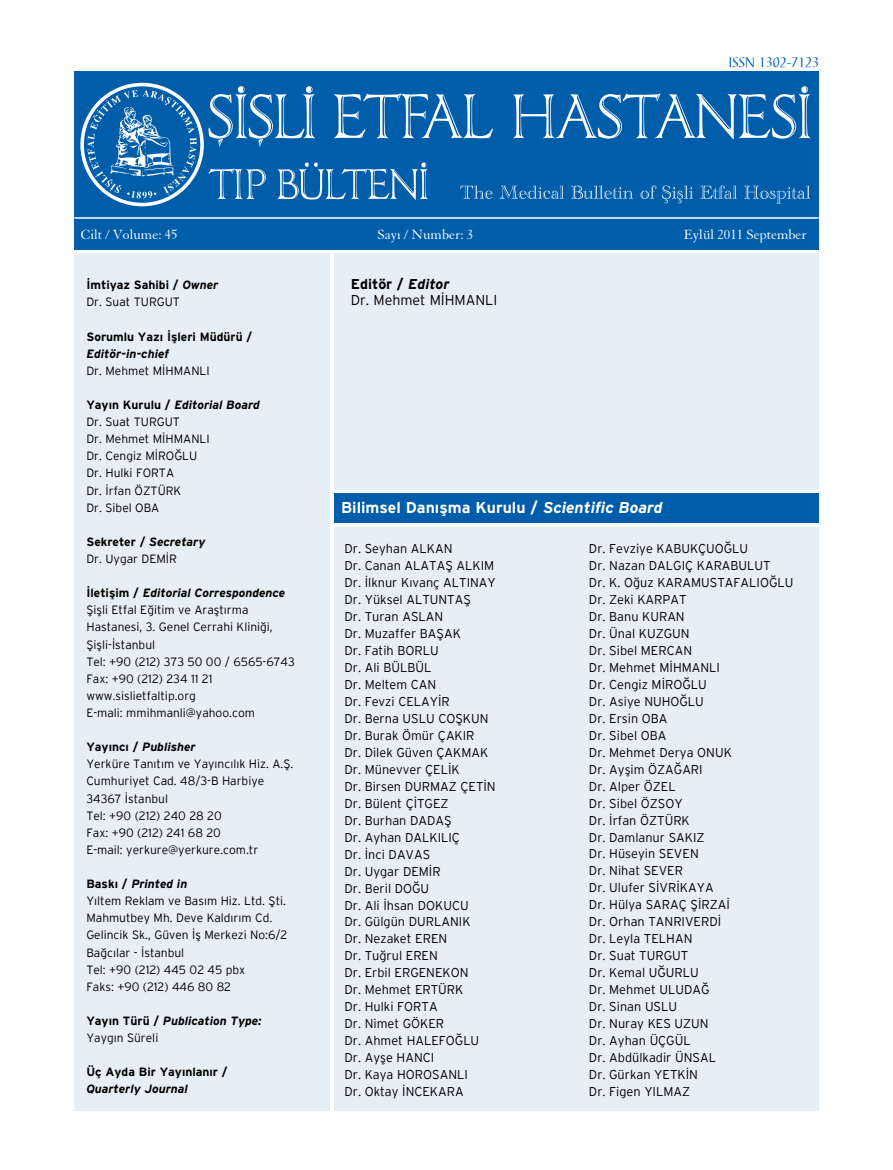
<style>
.page{position:relative;width:893px;height:1170px;background:#fff}
.page>*{position:absolute;margin:0;border:0;box-sizing:border-box;transform-origin:0 0}
.t1{font:700 15.75px "Interstate";color:#fff}
.t2{font:14.55px "Granjon";color:#fff}
.t3{font:14.55px "Barbedor";letter-spacing:-.01em;color:#005daa}
.t4{font:300 14.25px/16.5px "Interstate";color:#000}
.t5{font:300 12.75px/17px "Interstate";color:#000}
.t6{font:300 12px/17.1px "Interstate";color:#000}
.t7{font:700 12px/17.1px "Interstate";color:#000}
.t8{font:italic 700 12px/17.1px "Interstate";color:#000}
.s1{font-style:italic}
.s2{font-weight:300}
.s3{font-weight:700}
.s4{font-weight:700;font-style:italic}
.s5{font-style:normal}
.s6{font-weight:300;font-style:normal}
</style>
<div class="page">
<div style="left:334px;top:253px;width:485px;height:236px;background:#e6eff6"></div>
<div style="left:74px;top:253px;width:256px;height:857px;background:#e6eff6"></div>
<div style="left:334px;top:527px;width:485px;height:584px;background:#e6eff6"></div>
<div style="left:334px;top:493px;width:485px;height:30px;background:#005daa"></div>
<div style="left:74px;top:71px;width:745px;height:179px;background:#005daa"></div>
<svg style="left:209px;top:168px;width:57px;height:31px"></svg>
<svg style="left:278px;top:162px;width:150px;height:38px"></svg>
<svg style="left:334px;top:93px;width:159px;height:45px"></svg>
<svg style="left:513px;top:86px;width:297px;height:53px"></svg>
<svg style="left:209px;top:86px;width:106px;height:60px"></svg>
<svg style="left:460px;top:186px;width:32px;height:13px"></svg>
<svg style="left:500px;top:186px;width:64px;height:13px"></svg>
<svg style="left:571px;top:186px;width:62px;height:13px"></svg>
<svg style="left:640px;top:185px;width:16px;height:14px"></svg>
<svg style="left:662px;top:185px;width:31px;height:18px"></svg>
<svg style="left:700px;top:185px;width:37px;height:14px"></svg>
<svg style="left:744px;top:186px;width:66px;height:17px"></svg>
<hr style="left:74px;top:217px;width:745px;height:2px;background:#fff">
<div style="left:80px;top:83px;width:124px;height:123px;border:4px solid #fff;border-radius:50%"></div>
<svg style="left:87px;top:90px;width:110px;height:109px"></svg>
<p class="t3" style="left:729px;top:53px;width:92px">ISSN 1302-7123</p>
<p class="t2" style="left:81px;top:226px;width:98px">Cilt / Volume: 45</p>
<p class="t2" style="left:377px;top:226px;width:97px">Sayı / Number: 3</p>
<p class="t2" style="left:684px;top:226px;width:125px">Eylül 2011 September</p>
<p class="t7" style="left:86px;top:276px;width:133px">İmtiyaz Sahibi / <span class="s1">Owner<br></span><span class="s2">Dr. Suat TURGUT</span></p>
<p class="t7" style="left:86px;top:327px;width:167px">Sorumlu Yazı İşleri Müdürü /</p>
<p class="t8" style="left:86px;top:345px;width:84px">Editör-in-chief</p>
<p class="t6" style="left:86px;top:362px;width:125px">Dr. Mehmet MİHMANLI</p>
<p class="t6" style="left:86px;top:396px;width:175px"><span class="s3">Yayın Kurulu /</span> <span class="s4">Editorial Board<br></span>Dr. Suat TURGUT<br>Dr. Mehmet MİHMANLI<br>Dr. Cengiz MİROĞLU<br>Dr. Hulki FORTA<br>Dr. İrfan ÖZTÜRK<br>Dr. Sibel OBA</p>
<p class="t6" style="left:86px;top:533px;width:120px"><span class="s3">Sekreter /</span> <span class="s4">Secretary<br></span>Dr. Uygar DEMİR</p>
<p class="t6" style="left:86px;top:584px;width:210px"><span class="s3">İletişim /</span> <span class="s4">Editorial Correspondence<br></span>Şişli Etfal Eğitim ve Araştırma<br>Hastanesi, 3. Genel Cerrahi Kliniği,<br>Şişli-İstanbul<br>Tel: +90 (212) 373 50 00 / 6565-6743<br>Fax: +90 (212) 234 11 21 www.sislietfaltip.org<br>E-mali: mmihmanli@yahoo.com</p>
<p class="t6" style="left:86px;top:738px;width:208px"><span class="s3">Yayıncı /</span> <span class="s4">Publisher<br></span>Yerküre Tanıtım ve Yayıncılık Hiz. A.Ş.<br>Cumhuriyet Cad. 48/3-B Harbiye<br>34367 İstanbul<br>Tel: +90 (212) 240 28 20<br>Fax: +90 (212) 241 68 20<br>E-mail: yerkure@yerkure.com.tr</p>
<p class="t6" style="left:86px;top:875px;width:202px"><span class="s3">Baskı /</span> <span class="s4">Printed in<br></span>Yıltem Reklam ve Basım Hiz. Ltd. Şti.<br>Mahmutbey Mh. Deve Kaldırım Cd.<br>Gelincik Sk., Güven İş Merkezi No:6/2<br>Bağcılar - İstanbul<br>Tel: +90 (212) 445 02 45 pbx<br>Faks: +90 (212) 446 80 82</p>
<p class="t8" style="left:86px;top:1011px;width:176px"><span class="s5">Yayın Türü /</span> Publication Type:<br><span class="s6">Yaygın Süreli</span></p>
<p class="t7" style="left:86px;top:1063px;width:143px">Üç Ayda Bir Yayınlanır /</p>
<p class="t8" style="left:86px;top:1080px;width:103px">Quarterly Journal</p>
<p class="t4" style="left:351px;top:275px;width:148px"><span class="s3">Editör /</span> <span class="s4">Editor<br></span>Dr. Mehmet MİHMANLI</p>
<p class="t1" style="left:341px;top:498px;width:323px">Bilimsel Danışma Kurulu / <span class="s1">Scientific Board</span></p>
<p class="t5" style="left:344px;top:540px;width:153px">Dr. Seyhan ALKAN<br>Dr. Canan ALATAŞ ALKIM<br>Dr. İlknur Kıvanç ALTINAY<br>Dr. Yüksel ALTUNTAŞ<br>Dr. Turan ASLAN<br>Dr. Muzaffer BAŞAK<br>Dr. Fatih BORLU<br>Dr. Ali BÜLBÜL<br>Dr. Meltem CAN<br>Dr. Fevzi CELAYİR<br>Dr. Berna USLU COŞKUN<br>Dr. Burak Ömür ÇAKIR<br>Dr. Dilek Güven ÇAKMAK<br>Dr. Münevver ÇELİK<br>Dr. Birsen DURMAZ ÇETİN<br>Dr. Bülent ÇİTGEZ<br>Dr. Burhan DADAŞ<br>Dr. Ayhan DALKILIÇ<br>Dr. İnci DAVAS<br>Dr. Uygar DEMİR<br>Dr. Beril DOĞU<br>Dr. Ali İhsan DOKUCU<br>Dr. Gülgün DURLANIK<br>Dr. Nezaket EREN<br>Dr. Tuğrul EREN<br>Dr. Erbil ERGENEKON<br>Dr. Mehmet ERTÜRK<br>Dr. Hulki FORTA<br>Dr. Nimet GÖKER<br>Dr. Ahmet HALEFOĞLU<br>Dr. Ayşe HANCI<br>Dr. Kaya HOROSANLI<br>Dr. Oktay İNCEKARA</p>
<p class="t5" style="left:589px;top:540px;width:206px">Dr. Fevziye KABUKÇUOĞLU<br>Dr. Nazan DALGIÇ KARABULUT<br>Dr. K. Oğuz KARAMUSTAFALIOĞLU<br>Dr. Zeki KARPAT<br>Dr. Banu KURAN<br>Dr. Ünal KUZGUN<br>Dr. Sibel MERCAN<br>Dr. Mehmet MİHMANLI<br>Dr. Cengiz MİROĞLU<br>Dr. Asiye NUHOĞLU<br>Dr. Ersin OBA<br>Dr. Sibel OBA<br>Dr. Mehmet Derya ONUK<br>Dr. Ayşim ÖZAĞARI<br>Dr. Alper ÖZEL<br>Dr. Sibel ÖZSOY<br>Dr. İrfan ÖZTÜRK<br>Dr. Damlanur SAKIZ<br>Dr. Hüseyin SEVEN<br>Dr. Nihat SEVER<br>Dr. Ulufer SİVRİKAYA<br>Dr. Hülya SARAÇ ŞİRZAİ<br>Dr. Orhan TANRIVERDİ<br>Dr. Leyla TELHAN<br>Dr. Suat TURGUT<br>Dr. Kemal UĞURLU<br>Dr. Mehmet ULUDAĞ<br>Dr. Sinan USLU<br>Dr. Nuray KES UZUN<br>Dr. Ayhan ÜÇGÜL<br>Dr. Abdülkadir ÜNSAL<br>Dr. Gürkan YETKİN<br>Dr. Figen YILMAZ</p>
</div>
